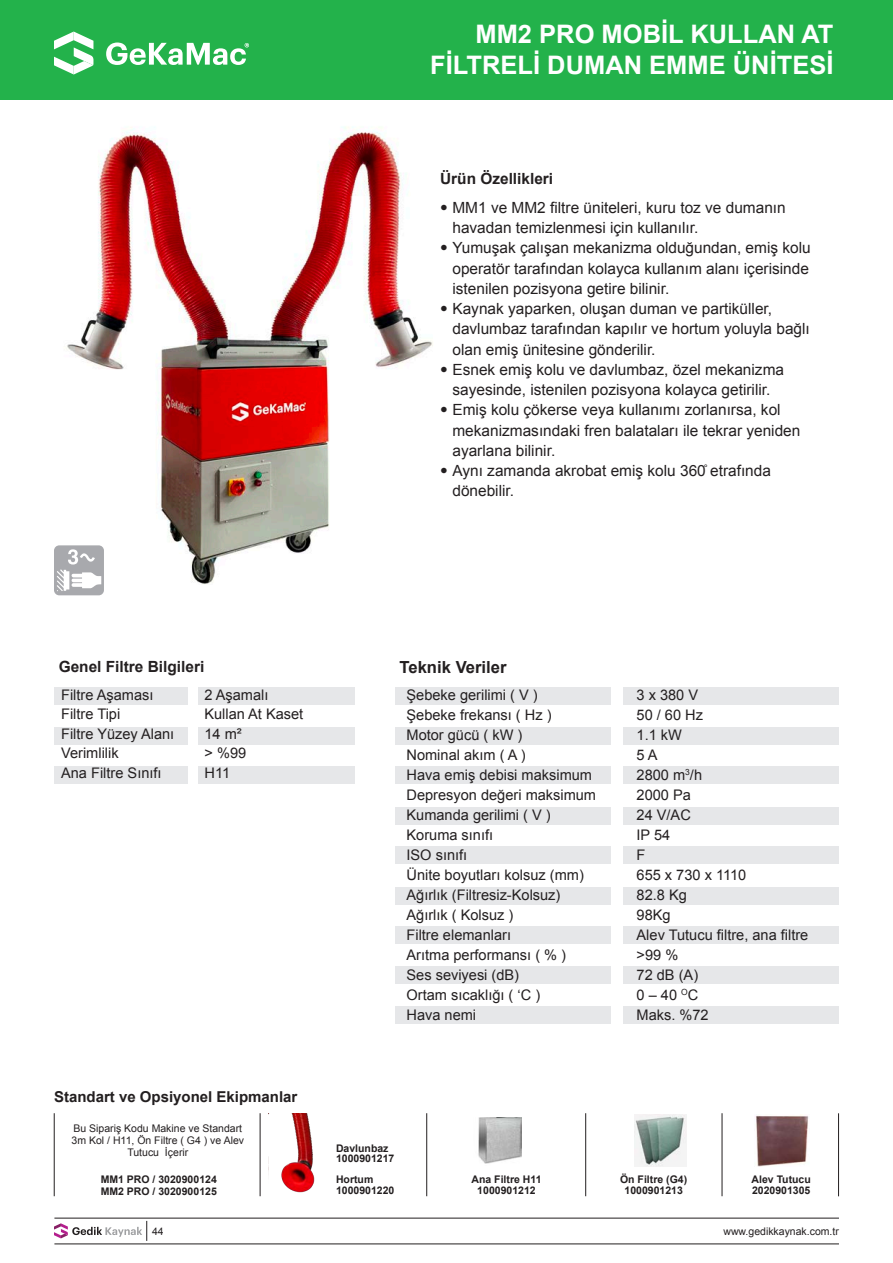
<style>
.page{position:relative;width:893px;height:1263px;background:#fff}
.page>*{position:absolute;margin:0;border:0;box-sizing:border-box;transform-origin:0 0}
.t1{font:700 25.5px "Arial";color:#fff}
.t2{font:700 16.65px "Arial";color:#231f20}
.t3{font:15.45px/20.2px "Arial";color:#231f20}
.t4{font:700 15.45px "Arial";color:#231f20}
.t5{font:700 15px "Arial";color:#231f20}
.t6{font:14.55px/19.5px "Arial";color:#231f20}
.t7{font:700 10.5px/10.5px "Arial";color:#231f20;text-align:center}
.t8{font:10.5px/12px "Arial";color:#231f20;text-align:center}
.s1{font-family:"Helvetica Neue LT Std";font-stretch:condensed}
</style>
<div class="page">
<svg style="left:54px;top:1221px;width:93px;height:20px"></svg>
<hr style="left:54px;top:1218px;width:785px;height:1px;background:#231f20">
<hr style="left:54px;top:1244px;width:785px;height:1px;background:#231f20">
<div style="left:0;top:0;width:893px;height:100px;background:#23b24b"></div>
<div style="left:54px;top:687px;width:133px;height:18px;background:#e6e7e9"></div>
<div style="left:198px;top:687px;width:157px;height:18px;background:#e6e7e9"></div>
<div style="left:54px;top:728px;width:133px;height:17px;background:#e6e7e9"></div>
<div style="left:198px;top:728px;width:157px;height:17px;background:#e6e7e9"></div>
<div style="left:54px;top:766px;width:133px;height:17px;background:#e6e7e9"></div>
<div style="left:198px;top:766px;width:157px;height:17px;background:#e6e7e9"></div>
<img style="left:66px;top:127px;width:367px;height:457px">
<div style="left:54px;top:545px;width:50px;height:50px;background:#a8a9ad;border-radius:5px"></div>
<svg style="left:57px;top:549px;width:44px;height:42px"></svg>
<svg style="left:54px;top:32px;width:39px;height:43px"></svg>
<svg style="left:106px;top:43px;width:143px;height:22px"></svg>
<img style="left:478px;top:1117px;width:43px;height:47px">
<img style="left:634px;top:1114px;width:52px;height:52px">
<img style="left:269px;top:1113px;width:46px;height:80px">
<hr style="left:54px;top:1113px;width:1px;height:83px;background:#231f20">
<hr style="left:260px;top:1113px;width:1px;height:83px;background:#231f20">
<hr style="left:426px;top:1113px;width:1px;height:83px;background:#231f20">
<hr style="left:585px;top:1113px;width:1px;height:83px;background:#231f20">
<hr style="left:722px;top:1113px;width:1px;height:83px;background:#231f20">
<div style="left:395px;top:687px;width:215px;height:18px;background:#e6e7e9"></div>
<div style="left:395px;top:728px;width:215px;height:17px;background:#e6e7e9"></div>
<div style="left:395px;top:766px;width:215px;height:17px;background:#e6e7e9"></div>
<div style="left:395px;top:807px;width:215px;height:17px;background:#e6e7e9"></div>
<div style="left:395px;top:846px;width:215px;height:17px;background:#e6e7e9"></div>
<div style="left:395px;top:887px;width:215px;height:17px;background:#e6e7e9"></div>
<div style="left:395px;top:926px;width:215px;height:17px;background:#e6e7e9"></div>
<div style="left:395px;top:967px;width:215px;height:17px;background:#e6e7e9"></div>
<div style="left:395px;top:1007px;width:215px;height:17px;background:#e6e7e9"></div>
<div style="left:623px;top:687px;width:215px;height:18px;background:#e6e7e9"></div>
<div style="left:623px;top:728px;width:215px;height:17px;background:#e6e7e9"></div>
<div style="left:623px;top:766px;width:215px;height:17px;background:#e6e7e9"></div>
<div style="left:623px;top:807px;width:215px;height:17px;background:#e6e7e9"></div>
<div style="left:623px;top:846px;width:215px;height:17px;background:#e6e7e9"></div>
<div style="left:623px;top:887px;width:215px;height:17px;background:#e6e7e9"></div>
<div style="left:623px;top:926px;width:215px;height:17px;background:#e6e7e9"></div>
<div style="left:623px;top:967px;width:215px;height:17px;background:#e6e7e9"></div>
<div style="left:623px;top:1007px;width:215px;height:17px;background:#e6e7e9"></div>
<hr style="left:838px;top:1113px;width:1px;height:83px;background:#231f20">
<img style="left:755px;top:1114px;width:54px;height:53px">
<p class="t1" style="left:475px;top:18px;width:359px">MM2 PRO MOBİL KULLAN AT</p>
<p class="t1" style="left:430px;top:48px;width:405px">FİLTRELİ DUMAN EMME ÜNİTESİ</p>
<p class="t4" style="left:440px;top:169px;width:115px">Ürün Özellikleri</p>
<p class="t3" style="left:452px;top:198px;width:335px;text-indent:-12px"><span class="s1">•</span> MM1 ve MM2 filtre üniteleri, kuru toz ve dumanın havadan temizlenmesi için kullanılır.</p>
<p class="t3" style="left:452px;top:238px;width:360px;text-align:justify;text-indent:-12px"><span class="s1">•</span> Yumuşak çalışan mekanizma olduğundan, emiş kolu operatör tarafından kolayca kullanım alanı içerisinde istenilen pozisyona getire bilinir.</p>
<p class="t3" style="left:452px;top:299px;width:359px;text-indent:-12px"><span class="s1">•</span> Kaynak yaparken, oluşan duman ve partiküller, davlumbaz tarafından kapılır ve hortum yoluyla bağlı olan emiş ünitesine gönderilir.</p>
<p class="t3" style="left:440px;top:360px;width:345px;text-align:center"><span class="s1">•</span> Esnek emiş kolu ve davlumbaz, özel mekanizma sayesinde, istenilen pozisyona kolayca getirilir.</p>
<p class="t3" style="left:452px;top:400px;width:349px;text-indent:-12px"><span class="s1">•</span> Emiş kolu çökerse veya kullanımı zorlanırsa, kol mekanizmasındaki fren balataları ile tekrar yeniden ayarlana bilinir.</p>
<p class="t3" style="left:452px;top:461px;width:320px;text-indent:-12px"><span class="s1">•</span> Aynı zamanda akrobat emiş kolu 360̊ etrafında dönebilir.</p>
<p class="t4" style="left:59px;top:657px;width:147px">Genel Filtre Bilgileri</p>
<p class="t6" style="left:61px;top:685px;width:94px">Filtre Aşaması</p>
<p class="t6" style="left:61px;top:705px;width:61px">Filtre Tipi</p>
<p class="t6" style="left:61px;top:724px;width:115px">Filtre Yüzey Alanı</p>
<p class="t6" style="left:61px;top:744px;width:59px">Verimlilik</p>
<p class="t6" style="left:61px;top:763px;width:102px">Ana Filtre Sınıfı</p>
<p class="t6" style="left:204px;top:685px;width:100px">2 Aşamalı<br>Kullan At Kaset<br>14 m²<br>&gt; %99</p>
<p class="t6" style="left:204px;top:763px;width:27px">H11</p>
<p class="t5" style="left:54px;top:1086px;width:245px">Standart ve Opsiyonel Ekipmanlar</p>
<p class="t8" style="left:72px;top:1122px;width:174px">Bu Sipariş Kodu Makine ve Standart<br>3m Kol / H11, Ön Filtre ( G4 ) ve Alev<br>Tutucu İçerir</p>
<p class="t7" style="left:101px;top:1175px;width:118px">MM1 PRO / 3020900124</p>
<p class="t7" style="left:101px;top:1187px;width:118px">MM2 PRO / 3020900125</p>
<p class="t2" style="left:399px;top:656px;width:109px">Teknik Veriler</p>
<p class="t6" style="left:407px;top:685px;width:133px">Şebeke gerilimi ( V )</p>
<p class="t6" style="left:637px;top:685px;width:63px">3 x 380 V</p>
<p class="t6" style="left:407px;top:705px;width:147px">Şebeke frekansı ( Hz )</p>
<p class="t6" style="left:637px;top:705px;width:68px">50 / 60 Hz</p>
<p class="t6" style="left:407px;top:725px;width:117px">Motor gücü ( kW )</p>
<p class="t6" style="left:637px;top:725px;width:47px">1.1 kW</p>
<p class="t6" style="left:407px;top:745px;width:121px">Nominal akım ( A )</p>
<p class="t6" style="left:637px;top:745px;width:23px">5 A</p>
<p class="t6" style="left:407px;top:765px;width:187px">Hava emiş debisi maksimum</p>
<p class="t6" style="left:637px;top:765px;width:67px">2800 m<sup>3</sup>/h</p>
<p class="t6" style="left:407px;top:785px;width:191px">Depresyon değeri maksimum</p>
<p class="t6" style="left:637px;top:785px;width:56px">2000 Pa</p>
<p class="t6" style="left:407px;top:805px;width:146px">Kumanda gerilimi ( V )</p>
<p class="t6" style="left:637px;top:805px;width:56px">24 V/AC</p>
<p class="t6" style="left:407px;top:825px;width:88px">Koruma sınıfı</p>
<p class="t6" style="left:637px;top:825px;width:35px">IP 54</p>
<p class="t6" style="left:407px;top:845px;width:62px">ISO sınıfı</p>
<p class="t6" style="left:637px;top:845px;width:10px">F</p>
<p class="t6" style="left:407px;top:865px;width:179px">Ünite boyutları kolsuz (mm)</p>
<p class="t6" style="left:637px;top:865px;width:111px">655 x 730 x 1110</p>
<p class="t6" style="left:407px;top:885px;width:155px">Ağırlık (Filtresiz-Kolsuz)</p>
<p class="t6" style="left:637px;top:885px;width:52px">82.8 Kg</p>
<p class="t6" style="left:407px;top:905px;width:108px">Ağırlık ( Kolsuz )</p>
<p class="t6" style="left:637px;top:905px;width:36px">98Kg</p>
<p class="t6" style="left:407px;top:925px;width:106px">Filtre elemanları</p>
<p class="t6" style="left:637px;top:925px;width:173px">Alev Tutucu filtre, ana filtre</p>
<p class="t6" style="left:407px;top:945px;width:161px">Arıtma performansı ( % )</p>
<p class="t6" style="left:637px;top:945px;width:43px">&gt;99 %</p>
<p class="t6" style="left:407px;top:965px;width:114px">Ses seviyesi (dB)</p>
<p class="t6" style="left:637px;top:965px;width:63px">72 dB (A)</p>
<p class="t6" style="left:407px;top:985px;width:135px">Ortam sıcaklığı ( ‘C )</p>
<p class="t6" style="left:637px;top:985px;width:63px">0 – 40 <sup>O</sup>C</p>
<p class="t6" style="left:407px;top:1005px;width:71px">Hava nemi</p>
<p class="t6" style="left:637px;top:1005px;width:74px">Maks. %72</p>
<p class="t7" style="left:336px;top:1143px;width:54px">Davlunbaz</p>
<p class="t7" style="left:336px;top:1154px;width:60px">1000901217</p>
<p class="t7" style="left:336px;top:1175px;width:39px">Hortum</p>
<p class="t7" style="left:336px;top:1185px;width:60px">1000901220</p>
<p class="t7" style="left:471px;top:1175px;width:72px">Ana Filtre H11</p>
<p class="t7" style="left:477px;top:1185px;width:60px">1000901212</p>
<p class="t7" style="left:620px;top:1175px;width:69px">Ön Filtre (G4)<br>1000901213</p>
<p class="t7" style="left:752px;top:1175px;width:61px;text-align:left">Alev Tutucu<br>2020901305</p>
<p class="t8" style="left:152px;top:1226px;width:13px">44</p>
<p class="t8" style="left:723px;top:1225px;width:117px">www.gedikkaynak.com.tr</p>
</div>
